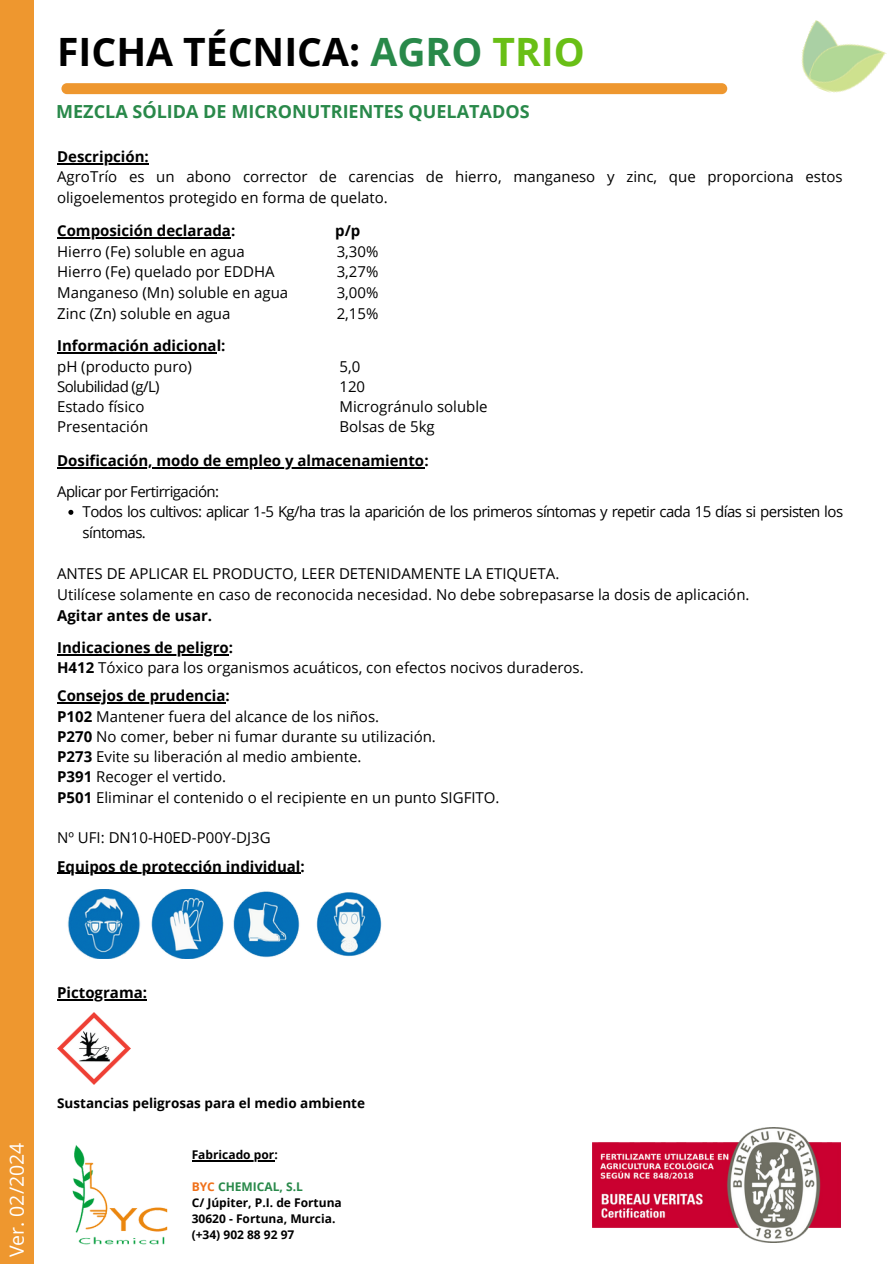
<style>
.page{position:relative;width:894px;height:1264px;background:#fff}
.page>*{position:absolute;margin:0;border:0;box-sizing:border-box;transform-origin:0 0}
.t1{font:700 39px "Open Sans";color:#000}
.t2{font:19.5px "Open Sans";color:#fff}
.t3{font:700 18px "Open Sans";color:#29894a}
.t4{font:15px/20.2px "Open Sans";color:#000}
.t5{font:15px/20.5px "Open Sans";letter-spacing:-.04em;color:#000}
.t6{font:700 15px "Open Sans";color:#000}
.t7{font:700 13.5px "Open Sans";color:#000}
.t8{font:700 12px "Open Sans";color:#000}
.t9{font:700 12px "Open Sans";color:#29894a}
.s1{color:#29894a}
.s2{color:#69bf16}
.s3{font-weight:700}
.s4{color:#f07019}
</style>
<div class="page">
<img style="left:72px;top:1145px;width:96px;height:100px">
<img style="left:67px;top:889px;width:74px;height:69px">
<img style="left:151px;top:889px;width:73px;height:69px">
<div style="left:0;top:0;width:34px;height:1263px;background:#ee972f"></div>
<img style="left:801px;top:20px;width:86px;height:73px">
<div style="left:61px;top:83px;width:666px;height:11px;background:#ee972f;border-radius:5px"></div>
<img style="left:233px;top:891px;width:67px;height:67px">
<img style="left:57px;top:1012px;width:73px;height:72px">
<img style="left:316px;top:892px;width:66px;height:65px">
<img style="left:592px;top:1127px;width:248px;height:115px">
<hr style="left:57px;top:163px;width:92px;height:1px;background:#000">
<hr style="left:57px;top:467px;width:367px;height:1px;background:#000">
<svg style="left:68px;top:510px;width:5px;height:5px"></svg>
<hr style="left:57px;top:237px;width:174px;height:1px;background:#000">
<hr style="left:57px;top:352px;width:160px;height:1px;background:#000">
<hr style="left:57px;top:702px;width:168px;height:1px;background:#000">
<hr style="left:57px;top:872px;width:243px;height:2px;background:#000">
<hr style="left:192px;top:1160px;width:82px;height:1px;background:#000">
<hr style="left:57px;top:999px;width:90px;height:1px;background:#000">
<hr style="left:57px;top:654px;width:172px;height:1px;background:#000">
<p class="t1" style="left:57px;top:24px;width:529px">FICHA TÉCNICA: <span class="s1">AGRO</span> <span class="s2">TRIO</span></p>
<p class="t3" style="left:56px;top:99px;width:475px">MEZCLA SÓLIDA DE MICRONUTRIENTES QUELATADOS</p>
<h6 class="t4" style="left:57px;top:146px;width:786px"><span class="s3">Descripción:<br></span>AgroTrío es un abono corrector de carencias de hierro, manganeso y zinc, que proporciona estos oligoelementos protegido en forma de quelato.</h6>
<p class="t4" style="left:57px;top:220px;width:232px;line-height:20.7px"><span class="s3">Composición declarada:<br></span>Hierro (Fe) soluble en agua<br>Hierro (Fe) quelado por EDDHA<br>Manganeso (Mn) soluble en agua<br>Zinc (Zn) soluble en agua</p>
<h6 class="t4" style="left:335px;top:220px;width:45px;line-height:20.7px"><span class="s3">p/p<br></span>3,30%<br>3,27%<br>3,00%<br>2,15%</h6>
<h6 class="t4" style="left:339px;top:356px;width:150px">5,0<br>120<br>Microgránulo soluble<br>Bolsas de 5kg</h6>
<h6 class="t4" style="left:57px;top:335px;width:170px"><span class="s3">Información adicional: </span>pH (producto puro)<br>Solubilidad (g/L)<br>Estado físico<br>Presentación</h6>
<h6 class="t6" style="left:57px;top:450px;width:373px">Dosificación, modo de empleo y almacenamiento:</h6>
<h6 class="t5" style="left:57px;top:480px;width:163px">Aplicar por Fertirrigación:</h6>
<h5 class="t5" style="left:83px;top:501px;width:761px">Todos los cultivos: aplicar 1-5 Kg/ha tras la aparición de los primeros síntomas y repetir cada 15 días si persisten los síntomas.</h5>
<h6 class="t4" style="left:57px;top:563px;width:693px">ANTES DE APLICAR EL PRODUCTO, LEER DETENIDAMENTE LA ETIQUETA.<br>Utilícese solamente en caso de reconocida necesidad. No debe sobrepasarse la dosis de aplicación.<br><span class="s3">Agitar antes de usar.</span></h6>
<p class="t4" style="left:57px;top:637px;width:528px"><span class="s3">Indicaciones de peligro:<br>H412</span> Tóxico para los organismos acuáticos, con efectos nocivos duraderos.</p>
<h4 class="t4" style="left:57px;top:685px;width:444px"><span class="s3">Consejos de prudencia:<br>P102</span> Mantener fuera del alcance de los niños.<br><span class="s3">P270</span> No comer, beber ni fumar durante su utilización.<br><span class="s3">P273</span> Evite su liberación al medio ambiente.<br><span class="s3">P391</span> Recoger el vertido.<br><span class="s3">P501</span> Eliminar el contenido o el recipiente en un punto SIGFITO.</h4>
<h5 class="t4" style="left:57px;top:827px;width:215px">Nº UFI: DN10-H0ED-P00Y-DJ3G</h5>
<p class="t6" style="left:57px;top:855px;width:249px">Equipos de protección individual:</p>
<p class="t6" style="left:57px;top:982px;width:91px">Pictograma:</p>
<p class="t2" style="left:3px;top:1257px;width:116px;rotate:-90deg">Ver. 02/2024</p>
<p class="t7" style="left:57px;top:1093px;width:309px">Sustancias peligrosas para el medio ambiente</p>
<p class="t8" style="left:192px;top:1146px;width:87px">Fabricado por:</p>
<h5 class="t9" style="left:192px;top:1178px;width:113px"><span class="s4">BYC</span> CHEMICAL, S.L</h5>
<p class="t8" style="left:192px;top:1194px;width:152px">C/ Júpiter, P.I. de Fortuna</p>
<p class="t8" style="left:192px;top:1210px;width:145px">30620 - Fortuna, Murcia.</p>
<p class="t8" style="left:192px;top:1226px;width:104px">(+34) 902 88 92 97</p>
</div>
